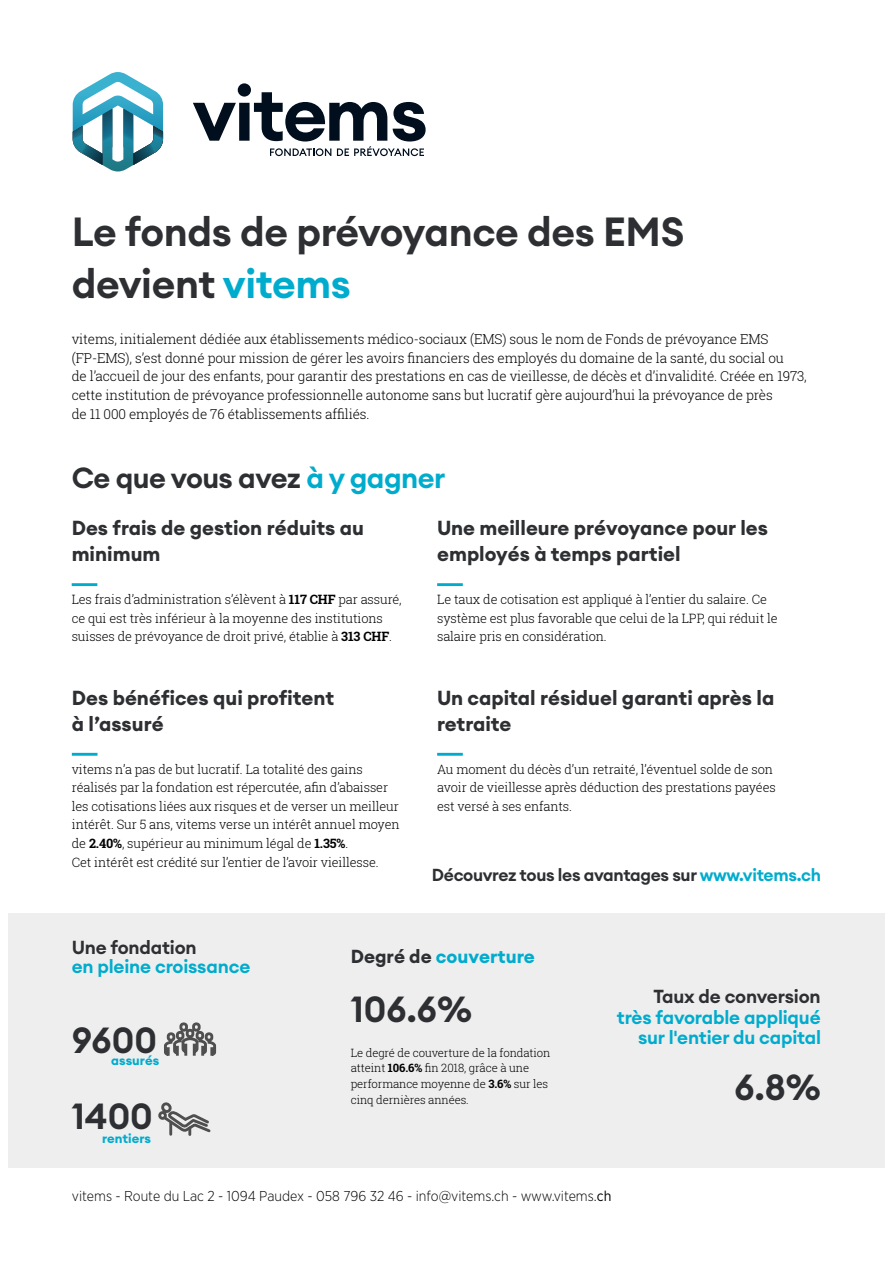
<style>
.page{position:relative;width:893px;height:1263px;background:#fff}
.page>*{position:absolute;margin:0;border:0;box-sizing:border-box;transform-origin:0 0}
.t1{font:600 40.05px/51.6px "Euclid Circular A";letter-spacing:-.01em;color:#2d2f32}
.t2{font:600 35.85px "Euclid Circular A";color:#2d2f32}
.t3{font:600 28.65px "Euclid Circular A";letter-spacing:-.02em;color:#2d2f32}
.t4{font:700 20.1px/25.8px "Euclid Circular A";color:#2d2f32}
.t5{font:600 18.6px/20.4px "Euclid Circular A";letter-spacing:-.01em;color:#00accd;text-align:right}
.t6{font:700 18.6px "Euclid Circular A";color:#00accd}
.t7{font:600 17.25px "Euclid Circular A";letter-spacing:-.02em;color:#2d2f32}
.t8{font:300 14.25px "Gotham Narrow";color:#000}
.t9{font:300 13.65px/18.6px "Roboto Slab";letter-spacing:-.01em;color:#000}
.t10{font:300 12.9px/18.6px "Roboto Slab";letter-spacing:-.01em;color:#000}
.t11{font:700 12.9px "Euclid Circular A";color:#00accd}
.t12{font:300 11.4px/15.8px "Roboto Slab";letter-spacing:-.01em;color:#000}
.s1{color:#00accd}
.s2{font-weight:700}
.s3{color:#2d2f32}
.s4{font-weight:400}
</style>
<div class="page">
<div style="left:8px;top:913px;width:877px;height:255px;background:#efeeef"></div>
<svg style="left:73px;top:72px;width:90px;height:99px"></svg>
<svg style="left:193px;top:83px;width:233px;height:73px"></svg>
<hr style="left:72px;top:583px;width:25px;height:3px;background:#00accd">
<hr style="left:72px;top:753px;width:25px;height:3px;background:#00accd">
<hr style="left:437px;top:753px;width:26px;height:3px;background:#00accd">
<hr style="left:437px;top:583px;width:26px;height:3px;background:#00accd">
<svg style="left:164px;top:1022px;width:53px;height:34px"></svg>
<svg style="left:158px;top:1102px;width:53px;height:32px"></svg>
<p class="t1" style="left:72px;top:206px;width:614px">Le fonds de prévoyance des EMS devient <span class="s1">vitems</span></p>
<p class="t9" style="left:72px;top:329px;width:737px">vitems, initialement dédiée aux établissements médico-sociaux (EMS) sous le nom de Fonds de prévoyance EMS (FP-EMS), s’est donné pour mission de gérer les avoirs financiers des employés du domaine de la santé, du social ou<br>de l’accueil de jour des enfants, pour garantir des prestations en cas de vieillesse, de décès et d’invalidité. Créée en 1973, cette institution de prévoyance professionnelle autonome sans but lucratif gère aujourd’hui la prévoyance de près<br>de 11 000 employés de 76 établissements affiliés.</p>
<p class="t3" style="left:72px;top:459px;width:375px">Ce que vous avez <span class="s1">à y gagner</span></p>
<p class="t4" style="left:72px;top:516px;width:294px">Des frais de gestion réduits au minimum</p>
<p class="t10" style="left:72px;top:590px;width:331px">Les frais d’administration s’élèvent à <span class="s2">117 CHF</span> par assuré, ce qui est très inférieur à la moyenne des institutions suisses de prévoyance de droit privé, établie à <span class="s2">313 CHF</span>.</p>
<p class="t4" style="left:437px;top:516px;width:332px">Une meilleure prévoyance pour les employés à temps partiel</p>
<p class="t10" style="left:437px;top:590px;width:342px">Le taux de cotisation est appliqué à l’entier du salaire. Ce système est plus favorable que celui de la LPP, qui réduit le salaire pris en considération.</p>
<p class="t4" style="left:72px;top:685px;width:264px">Des bénéfices qui profitent à l’assuré</p>
<p class="t10" style="left:72px;top:759px;width:329px">vitems n’a pas de but lucratif. La totalité des gains réalisés par la fondation est répercutée, afin d’abaisser les cotisations liées aux risques et de verser un meilleur intérêt. Sur 5 ans, vitems verse un intérêt annuel moyen de <span class="s2">2.40%</span>, supérieur au minimum légal de <span class="s2">1.35%</span>.<br>Cet intérêt est crédité sur l’entier de l’avoir vieillesse.</p>
<p class="t4" style="left:437px;top:685px;width:339px">Un capital résiduel garanti après la retraite</p>
<p class="t10" style="left:437px;top:759px;width:340px">Au moment du décès d’un retraité, l’éventuel solde de son avoir de vieillesse après déduction des prestations payées est versé à ses enfants.</p>
<p class="t7" style="left:432px;top:863px;width:391px">Découvrez tous les avantages sur <span class="s1">www.vitems.ch</span></p>
<p class="t5" style="left:72px;top:937px;width:180px;line-height:19.5px;text-align:left"><span class="s3">Une fondation<br></span>en pleine croissance</p>
<p class="t2" style="left:72px;top:1017px;width:87px">9600</p>
<p class="t11" style="left:111px;top:1052px;width:50px">assurés</p>
<p class="t2" style="left:72px;top:1093px;width:83px">1400</p>
<p class="t11" style="left:102px;top:1130px;width:50px">rentiers</p>
<p class="t6" style="left:351px;top:945px;width:186px"><span class="s3">Degré de</span> couverture</p>
<p class="t2" style="left:351px;top:986px;width:123px">106.6%</p>
<p class="t12" style="left:351px;top:1044px;width:201px">Le degré de couverture de la fondation atteint <span class="s2">106.6%</span> fin 2018, grâce à une performance moyenne de <span class="s2">3.6%</span> sur les cinq dernières années.</p>
<p class="t5" style="left:617px;top:987px;width:206px"><span class="s3">Taux de conversion </span>très favorable appliqué sur l'entier du capital</p>
<p class="t2" style="left:734px;top:1064px;width:88px">6.8%</p>
<p class="t8" style="left:72px;top:1187px;width:541px">vitems - Route du Lac 2 - 1094 Paudex - 058 796 32 46 - info@vitems.ch - www.vitems.<span class="s4">ch</span></p>
</div>
